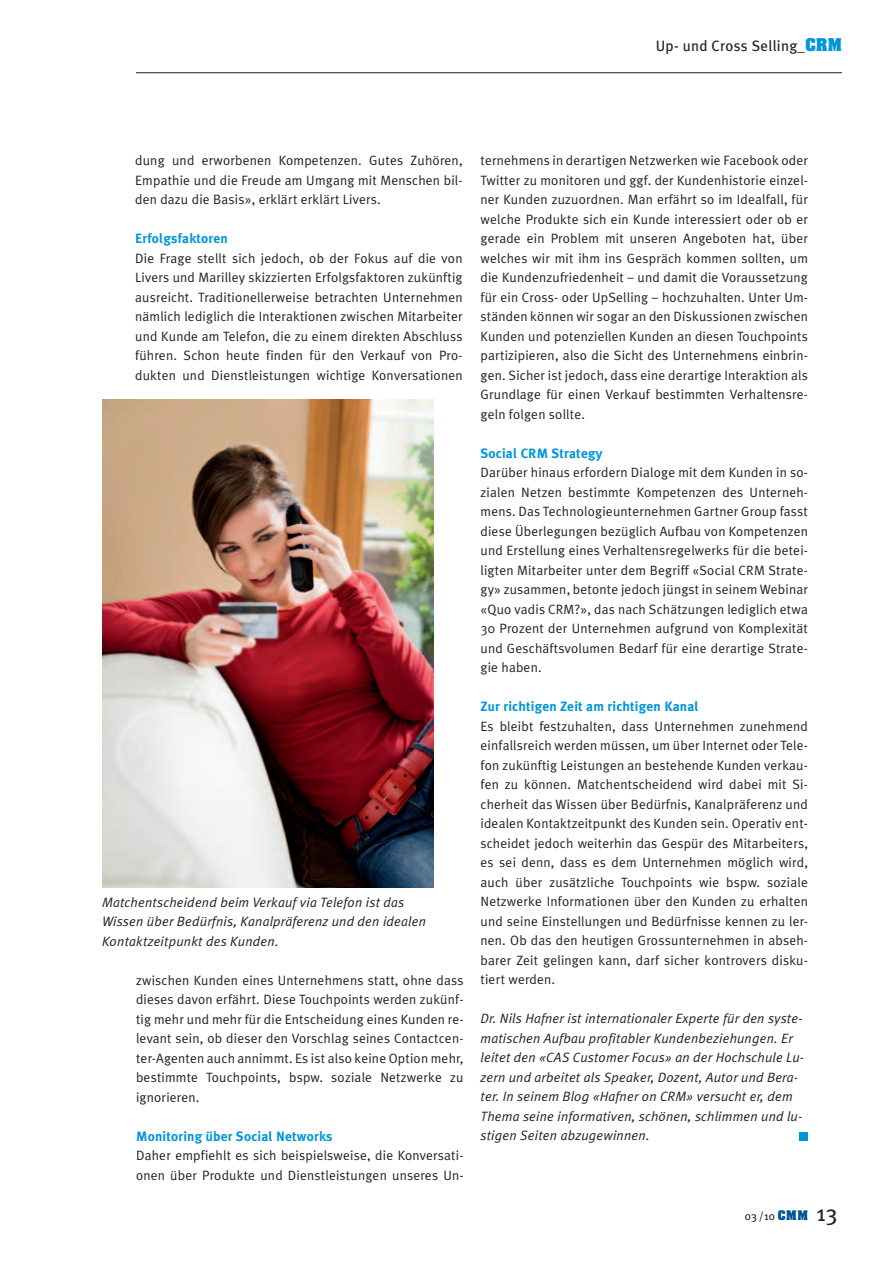
<style>
.page{position:relative;width:893px;height:1263px;background:#fff}
.page>*{position:absolute;margin:0;border:0;box-sizing:border-box;transform-origin:0 0}
.t1{font:15px "Meta Plus";letter-spacing:.02em;color:#231f20}
.t2{font:13.5px/19.5px "Meta Plus Normal";letter-spacing:.015em;color:#231f20;text-align:justify}
.t3{font:italic 13.5px/19.5px "Meta Plus Normal";letter-spacing:.015em;color:#231f20}
.t4{font:700 13.5px "Meta Plus";letter-spacing:.015em;color:#0095d9}
.t5{font:11.25px "Meta Plus";color:#231f20}
.s1{font-family:"Aachen";font-weight:700;color:#0095d9}
.s2{font-family:"Aachen";font-weight:700;color:#005495}
.s3{font-size:22.5px}
</style>
<div class="page">
<hr style="left:136px;top:72px;width:706px;height:1px;background:#231f20">
<img style="left:102px;top:399px;width:331px;height:488px">
<div style="left:799px;top:1132px;width:9px;height:8px;background:#0095d9"></div>
<p class="t1" style="left:656px;top:37px;width:188px">Up- und Cross Selling_<span class="s1">CRM</span></p>
<p class="t2" style="left:135px;top:151px;width:329px">dung und erworbenen Kompetenzen. Gutes Zuhören, Empathie und die Freude am Umgang mit Menschen bil&shy;den dazu die Basis», erklärt erklärt Livers.</p>
<p class="t4" style="left:135px;top:231px;width:94px">Erfolgsfaktoren</p>
<p class="t2" style="left:135px;top:248px;width:329px">Die Frage stellt sich jedoch, ob der Fokus auf die von Livers und Marilley skizzierten Erfolgsfaktoren zukünftig ausreicht. Traditionellerweise betrachten Unternehmen nämlich lediglich die Interaktionen zwischen Mitarbeiter und Kunde am Telefon, die zu einem direkten Abschluss führen. Schon heute finden für den Verkauf von Pro&shy;dukten und Dienstleistungen wichtige Konversationen</p>
<p class="t3" style="left:102px;top:892px;width:325px">Matchentscheidend beim Verkauf via Telefon ist das<br>Wissen über Bedürfnis, Kanalpräferenz und den idealen<br>Kontaktzeitpunkt des Kunden.</p>
<p class="t2" style="left:136px;top:970px;width:329px">zwischen Kunden eines Unternehmens statt, ohne dass dieses davon erfährt. Diese Touchpoints werden zukünf&shy;tig mehr und mehr für die Entscheidung eines Kunden re&shy;levant sein, ob dieser den Vorschlag seines Contactcen&shy;ter-Agenten auch annimmt. Es ist also keine Option mehr, bestimmte Touchpoints, bspw. soziale Netzwerke zu ignorieren.</p>
<p class="t4" style="left:136px;top:1128px;width:198px">Monitoring über Social N etworks</p>
<p class="t2" style="left:136px;top:1145px;width:329px">Daher empfiehlt es sich beispielsweise, die Konversati&shy;onen über Produkte und Dienstleistungen unseres Un-</p>
<p class="t2" style="left:480px;top:151px;width:329px">ternehmens in derartigen Netzwerken wie Facebook oder Twitter zu monitoren und ggf. der Kundenhistorie einzel&shy;ner Kunden zuzuordnen. Man erfährt so im Idealfall, für welche Produkte sich ein Kunde interessiert oder ob er gerade ein Problem mit unseren Angeboten hat, über welches wir mit ihm ins Gespräch kommen sollten, um die Kundenzufriedenheit – und damit die Voraussetzung für ein Cross- oder UpSelling – hochzuhalten. Unter Um&shy;ständen können wir sogar an den Diskussionen zwischen Kunden und potenziellen Kunden an diesen Touchpoints partizipieren, also die Sicht des Unternehmens einbrin&shy;gen. Sicher ist jedoch, dass eine derartige Interaktion als Grundlage für einen Verkauf bestimmten Verhaltensre&shy;geln folgen sollte.</p>
<p class="t4" style="left:480px;top:445px;width:50px">Social CRM</p>
<p class="t4" style="left:551px;top:445px;width:52px">Strategy</p>
<p class="t2" style="left:480px;top:463px;width:329px">Darüber hinaus erfordern Dialoge mit dem Kunden in so&shy;zialen Netzen bestimmte Kompetenzen des Unterneh&shy;mens. Das Technologieunternehmen Gartner Group fasst diese Überlegungen bezüglich Aufbau von Kompetenzen und Erstellung eines Verhaltensregelwerks für die betei&shy;ligten Mitarbeiter unter dem Begriff «Social CRM Strate&shy;gy» zusammen, betonte jedoch jüngst in seinem Webinar «Quo vadis CRM?», das nach Schätzungen lediglich etwa 30 Prozent der Unternehmen aufgrund von Komplexität und Geschäftsvolumen Bedarf für eine derartige Strate&shy;gie haben.</p>
<p class="t4" style="left:480px;top:699px;width:220px">Zur richtigen Zeit am richtigen Kanal</p>
<p class="t2" style="left:480px;top:716px;width:329px">Es bleibt festzuhalten, dass Unternehmen zunehmend einfallsreich werden müssen, um über Internet oder Tele&shy;fon zukünftig Leistungen an bestehende Kunden verkau&shy;fen zu können. Matchentscheidend wird dabei mit Si&shy;cherheit das Wissen über Bedürfnis, Kanalpräferenz und idealen Kontaktzeitpunkt des Kunden sein. Operativ ent&shy;scheidet jedoch weiterhin das Gespür des Mitarbeiters, es sei denn, dass es dem Unternehmen möglich wird, auch über zusätzliche Touchpoints wie bspw. soziale Netzwerke Informationen über den Kunden zu erhalten und seine Einstellungen und Bedürfnisse kennen zu ler&shy;nen. Ob das den heutigen Grossunternehmen in abseh&shy;barer Zeit gelingen kann, darf sicher kontrovers disku&shy;tiert werden.</p>
<p class="t3" style="left:480px;top:1009px;width:325px">Dr. Nils Hafner ist internationaler Experte für den syste&shy;matischen Aufbau profitabler Kundenbeziehungen. Er leitet den «CAS Customer Focus» an der Hochschule Lu&shy;zern und arbeitet als Speaker, Dozent, Autor und Bera&shy;ter. In seinem Blog «Hafner on CRM» versucht er, dem Thema seine informativen, schönen, schlimmen und lu&shy;stigen Seiten abzugewinnen.</p>
<p class="t5" style="left:745px;top:1209px;width:95px">03 /10 <span class="s2">CMM</span> <span class="s3">13</span></p>
</div>
